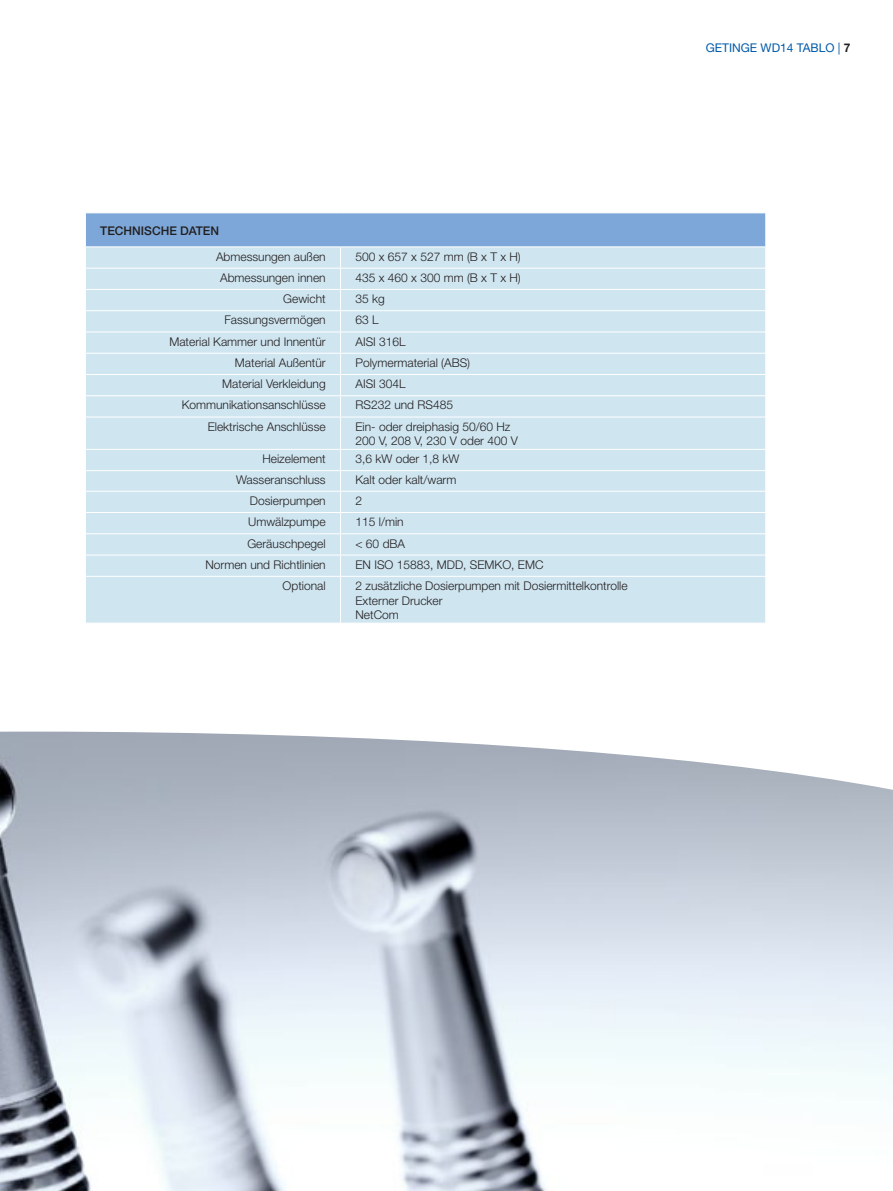
<style>
.page{position:relative;width:893px;height:1191px;background:#fff}
.page>*{position:absolute;margin:0;border:0;box-sizing:border-box;transform-origin:0 0}
.t1{font:300 12px/14.4px "Helvetica Neue";color:#231f20}
.t2{font:12px "Helvetica Neue";color:#015aaa}
.t3{font:500 12px "Helvetica Neue";color:#231f20}
.s1{font-weight:700;color:#231f20}
</style>
<div class="page">
<img style="left:0;top:731px;width:893px;height:460px">
<div style="left:86px;top:418px;width:679px;height:205px;background:#cfe5f0"></div>
<hr style="left:85px;top:449px;width:256px;height:1px;background:#fff">
<hr style="left:341px;top:449px;width:425px;height:1px;background:#fff">
<hr style="left:85px;top:470px;width:256px;height:1px;background:#fff">
<hr style="left:341px;top:470px;width:425px;height:1px;background:#fff">
<hr style="left:85px;top:491px;width:256px;height:1px;background:#fff">
<hr style="left:341px;top:491px;width:425px;height:1px;background:#fff">
<hr style="left:85px;top:512px;width:256px;height:1px;background:#fff">
<hr style="left:341px;top:512px;width:425px;height:1px;background:#fff">
<hr style="left:85px;top:533px;width:256px;height:1px;background:#fff">
<hr style="left:341px;top:533px;width:425px;height:1px;background:#fff">
<hr style="left:85px;top:554px;width:256px;height:1px;background:#fff">
<hr style="left:341px;top:554px;width:425px;height:1px;background:#fff">
<svg style="left:765px;top:450px;width:1px;height:126px"></svg>
<hr style="left:85px;top:576px;width:256px;height:1px;background:#fff">
<hr style="left:341px;top:576px;width:425px;height:1px;background:#fff">
<svg style="left:86px;top:214px;width:680px;height:203px;background:#c3dcec"></svg>
<hr style="left:340px;top:417px;width:1px;height:32px;background:#fff">
<svg style="left:340px;top:450px;width:1px;height:126px"></svg>
<hr style="left:340px;top:576px;width:1px;height:47px;background:#fff">
<hr style="left:765px;top:213px;width:1px;height:33px;background:#fff">
<hr style="left:85px;top:246px;width:256px;height:1px;background:#fff">
<hr style="left:341px;top:246px;width:425px;height:1px;background:#fff">
<p class="t3" style="left:100px;top:223px;width:120px">TECHNISCHE DATEN</p>
<p class="t1" style="left:216px;top:249px;width:111px">Abmessungen außen</p>
<p class="t1" style="left:355px;top:249px;width:167px">500 x 657 x 527 mm (B x T x H)</p>
<p class="t1" style="left:220px;top:270px;width:107px">Abmessungen innen</p>
<p class="t1" style="left:355px;top:270px;width:167px">435 x 460 x 300 mm (B x T x H)</p>
<p class="t1" style="left:283px;top:291px;width:44px">Gewicht</p>
<p class="t1" style="left:355px;top:291px;width:31px">35 kg</p>
<p class="t1" style="left:225px;top:313px;width:103px">Fassungsvermögen</p>
<p class="t1" style="left:355px;top:313px;width:25px">63 L</p>
<p class="t1" style="left:169px;top:334px;width:158px">Material Kammer und Innentür</p>
<p class="t1" style="left:355px;top:334px;width:52px">AISI 316L</p>
<p class="t1" style="left:235px;top:355px;width:92px">Material Außentür</p>
<p class="t1" style="left:355px;top:355px;width:116px">Polymermaterial (ABS)</p>
<p class="t1" style="left:222px;top:376px;width:105px">Material Verkleidung</p>
<p class="t1" style="left:355px;top:376px;width:52px">AISI 304L</p>
<p class="t1" style="left:182px;top:398px;width:145px">Kommunikationsanschlüsse</p>
<p class="t1" style="left:355px;top:398px;width:99px">RS232 und RS485</p>
<p class="t1" style="left:208px;top:419px;width:120px">Elektrische Anschlüsse</p>
<p class="t1" style="left:355px;top:419px;width:164px">Ein- oder dreiphasig 50/60 Hz<br>200 V, 208 V, 230 V oder 400 V</p>
<p class="t1" style="left:262px;top:451px;width:65px">Heizelement</p>
<p class="t1" style="left:355px;top:451px;width:106px">3,6 kW oder 1,8 kW</p>
<p class="t1" style="left:236px;top:472px;width:91px">Wasseranschluss</p>
<p class="t1" style="left:355px;top:472px;width:102px">Kalt oder kalt/warm</p>
<p class="t1" style="left:250px;top:493px;width:77px">Dosierpumpen</p>
<p class="t1" style="left:355px;top:493px;width:8px">2</p>
<p class="t1" style="left:248px;top:514px;width:79px">Umwälzpumpe</p>
<p class="t1" style="left:355px;top:514px;width:50px">115 l/min</p>
<p class="t1" style="left:247px;top:536px;width:80px">Geräuschpegel</p>
<p class="t1" style="left:355px;top:536px;width:51px">&lt; 60 dBA</p>
<p class="t1" style="left:205px;top:557px;width:122px">Normen und Richtlinien</p>
<p class="t1" style="left:355px;top:557px;width:190px">EN ISO 15883, MDD, SEMKO, EMC</p>
<p class="t1" style="left:283px;top:578px;width:45px">Optional</p>
<p class="t1" style="left:355px;top:578px;width:274px">2 zusätzliche Dosierpumpen mit Dosiermittelkontrolle<br>Externer Drucker<br>NetCom</p>
<p class="t2" style="left:706px;top:41px;width:146px">GETINGE WD14 TABLO | <span class="s1">7</span></p>
</div>
